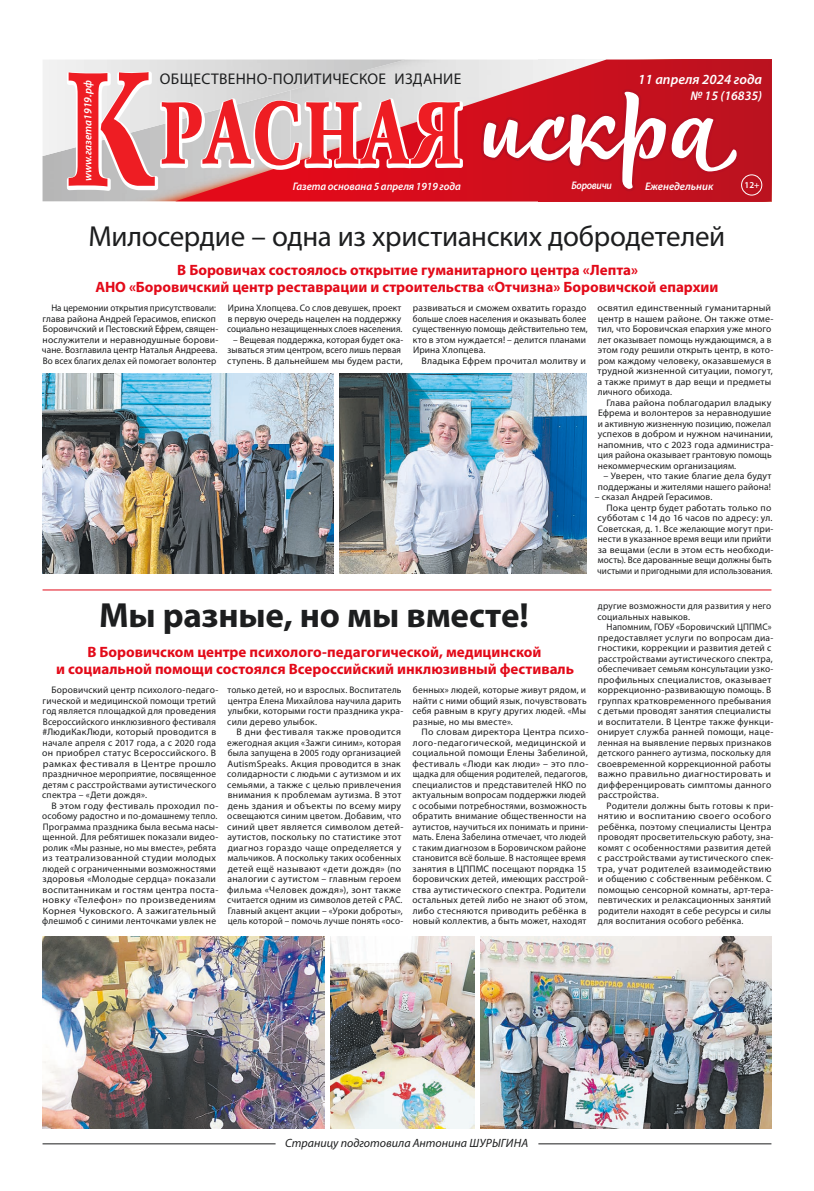
<style>
.page{position:relative;width:814px;height:1191px;background:#fff}
.page>*{position:absolute;margin:0;border:0;box-sizing:border-box;transform-origin:0 0}
.t1{font:700 35px "Myriad Pro";letter-spacing:-.005em;color:#1d1e1f}
.t2{font:29px "Myriad Pro";letter-spacing:-.01em;color:#1d1e1f}
.t3{font:15.5px "Myriad Pro";letter-spacing:.02em;color:#1d1e1f}
.t4{font:700 15px/17px "Myriad Pro";color:#e30a19;text-align:center}
.t5{font:italic 600 14px "Myriad Pro";color:#fff}
.t6{font:italic 600 13px "Myriad Pro";color:#fff}
.t7{font:italic 12px "Myriad Pro";color:#1d1e1f}
.t8{font:italic 600 11px "Myriad Pro";letter-spacing:-.005em;color:#fff}
.t9{font:italic 600 11px "Myriad Pro";letter-spacing:-.03em;color:#fff;scale:.9 1}
.t10{font:9.5px/10.5px "Myriad Pro";letter-spacing:.02em;color:#1d1e1f}
.t11{font:9.5px/10.5px "Myriad Pro";letter-spacing:.02em;color:#1d1e1f;scale:1.04 1}
.t12{font:9.5px/10.5px "Myriad Pro";letter-spacing:.02em;color:#1d1e1f;scale:1.05 1}
.t13{font:9.5px/10.5px "Myriad Pro";letter-spacing:.02em;color:#1d1e1f;scale:.96 1}
.t14{font:600 9px "Myriad Pro";color:#fff}
</style>
<div class="page">
<img style="left:43px;top:156px;width:132px;height:45px">
<svg style="left:175px;top:60px;width:596px;height:141px;background:#cf4a53"></svg>
<svg style="left:481px;top:89px;width:258px;height:102px"></svg>
<svg style="left:67px;top:71px;width:396px;height:120px;background:#e48f93"></svg>
<div style="left:741px;top:174px;width:21px;height:21px;border:1px solid #fff;border-radius:50%"></div>
<hr style="left:43px;top:1143px;width:232px;height:1px;background:#1d1e1f">
<hr style="left:538px;top:1143px;width:233px;height:1px;background:#1d1e1f">
<hr style="left:43px;top:589px;width:728px;height:1px;background:#e30a19">
<img style="left:43px;top:373px;width:291px;height:201px">
<img style="left:339px;top:373px;width:247px;height:201px">
<img style="left:43px;top:936px;width:281px;height:192px">
<img style="left:330px;top:936px;width:144px;height:192px">
<img style="left:481px;top:936px;width:290px;height:192px">
<p class="t8" style="left:81px;top:181px;width:102px;rotate:-90deg">www.газета1919.рф</p>
<h3 class="t3" style="left:160px;top:69px;width:303px">ОБЩЕСТВЕННО-ПОЛИТИЧЕСКОЕ ИЗДАНИЕ</h3>
<p class="t8" style="left:293px;top:179px;width:169px">Газета основана 5 апреля 1919 года</p>
<h3 class="t5" style="left:638px;top:70px;width:125px">11 апреля 2024 года</h3>
<h3 class="t6" style="left:690px;top:87px;width:73px">№ 15 (16835)</h3>
<p class="t9" style="left:571px;top:178px;width:46px">Боровичи</p>
<p class="t8" style="left:645px;top:179px;width:70px">Еженедельник</p>
<p class="t14" style="left:744px;top:179px;width:17px">12+</p>
<h2 class="t2" style="left:89px;top:218px;width:638px">Милосердие – одна из христианских добродетелей</h2>
<h3 class="t4" style="left:95px;top:261px;width:624px">В Боровичах состоялось открытие гуманитарного центра «Лепта»<br>АНО «Боровичский центр реставрации и строительства «Отчизна» Боровичской епархии</h3>
<p class="t10" style="left:227px;top:302px;width:177px;text-align:justify">Ирина Хлопцева. Со слов девушек, проект в первую очередь нацелен на поддержку социально незащищенных слоев населения.</p>
<p class="t10" style="left:227px;top:334px;width:177px;text-indent:6px">– Вещевая поддержка, которая будет ока&shy;зываться этим центром, всего лишь первая ступень. В дальнейшем мы будем расти,</p>
<p class="t12" style="left:597px;top:302px;width:169px">освятил единственный гуманитарный центр в нашем районе. Он также отме&shy;тил, что Боровичская епархия уже много лет оказывает помощь нуждающимся, а в этом году решили открыть центр, в кото&shy;ром каждому человеку, оказавшемуся в трудной жизненной ситуации, помогут, а также примут в дар вещи и предметы личного обихода.</p>
<p class="t11" style="left:598px;top:397px;width:170px;text-indent:9px">Глава района поблагодарил владыку Ефрема и волонтеров за неравнодушие и активную жизненную позицию, пожелал успехов в добром и нужном начинании, напомнив, что с 2023 года администра&shy;ция района оказывает грантовую помощь некоммерческим организациям.</p>
<p class="t10" style="left:598px;top:470px;width:175px;text-align:center">– Уверен, что такие благие дела будут поддержаны и жителями нашего района!</p>
<p class="t10" style="left:595px;top:491px;width:119px">– сказал Андрей Герасимов.</p>
<p class="t10" style="left:606px;top:502px;width:166px">Пока центр будет работать только по</p>
<p class="t10" style="left:597px;top:512px;width:177px">субботам с 14 до 16 часов по адресу: ул.</p>
<p class="t10" style="left:597px;top:523px;width:177px">Советская, д. 1. Все желающие могут при-</p>
<p class="t10" style="left:598px;top:533px;width:175px">нести в указанное время вещи или прийти</p>
<p class="t11" style="left:597px;top:544px;width:171px">за вещами (если в этом есть необходи-</p>
<p class="t10" style="left:598px;top:554px;width:175px">мость). Все дарованные вещи должны быть</p>
<p class="t13" style="left:597px;top:565px;width:184px">чистыми и пригодными для использования.</p>
<p class="t13" style="left:42px;top:302px;width:185px;text-indent:9px">На церемонии открытия присутствовали: глава района Андрей Герасимов, епископ Боровичский и Пестовский Ефрем, священ&shy;нослужители и неравнодушные борови&shy;чане. Возглавила центр Наталья Андреева.<br>Во всех благих делах ей помогает волонтер</p>
<p class="t10" style="left:412px;top:302px;width:177px">развиваться и сможем охватить гораздо больше слоев населения и оказывать более существенную помощь действительно тем, кто в этом нуждается! – делится планами Ирина Хлопцева.</p>
<p class="t12" style="left:421px;top:355px;width:158px">Владыка Ефрем прочитал молитву и</p>
<h1 class="t1" style="left:99px;top:592px;width:431px">Мы разные, но мы вместе!</h1>
<h3 class="t4" style="left:56px;top:642px;width:519px">В Боровичском центре психолого-педагогической, медицинской<br>и социальной помощи состоялся Всероссийский инклюзивный фестиваль</h3>
<p class="t10" style="left:227px;top:684px;width:177px">только детей, но и взрослых. Воспитатель центра Елена Михайлова научила дарить улыбки, которыми гости праздника укра&shy;сили дерево улыбок.</p>
<p class="t12" style="left:227px;top:726px;width:169px;text-indent:9px">В дни фестиваля также проводится ежегодная акция «Зажги синим», которая была запущена в 2005 году организацией AutismSpeaks. Акция проводится в знак солидарности с людьми с аутизмом и их семьями, а также с целью привлечения внимания к проблемам аутизма. В этот день здания и объекты по всему миру освещаются синим цветом. Добавим, что синий цвет является символом детей&shy;аутистов, поскольку по статистике этот диагноз гораздо чаще определяется у мальчиков. А поскольку таких особенных детей ещё называют «дети дождя» (по аналогии с аутистом – главным героем фильма «Человек дождя»), зонт также считается одним из символов детей с РАС.<br>Главный акцент акции – «Уроки доброты», цель которой – помочь лучше понять «осо-</p>
<p class="t10" style="left:412px;top:684px;width:176px;text-align:justify">бенных» людей, которые живут рядом, и найти с ними общий язык, почувствовать себя равным в кругу других людей. «Мы разные, но мы вместе».</p>
<p class="t11" style="left:412px;top:726px;width:171px;text-indent:9px">По словам директора Центра психо&shy;лого-педагогической, медицинской и социальной помощи Елены Забелиной, фестиваль «Люди как люди» – это пло&shy;щадка для общения родителей, педагогов, специалистов и представителей НКО по актуальным вопросам поддержки людей с особыми потребностями, возможность обратить внимание общественности на аутистов, научиться их понимать и прини&shy;мать. Елена Забелина отмечает, что людей с таким диагнозом в Боровичском районе становится всё больше. В настоящее время занятия в ЦППМС посещают порядка 15 боровичских детей, имеющих расстрой&shy;ства аутистического спектра. Родители остальных детей либо не знают об этом, либо стесняются приводить ребёнка в новый коллектив, а быть может, находят</p>
<p class="t10" style="left:42px;top:684px;width:177px;text-indent:9px">Боровичский центр психолого-педаго&shy;гической и медицинской помощи третий год является площадкой для проведения Всероссийского инклюзивного фестиваля #ЛюдиКакЛюди, который проводится в начале апреля с 2017 года, а с 2020 года он приобрел статус Всероссийского. В рамках фестиваля в Центре прошло праздничное мероприятие, посвященное детям с расстройствами аутистического спектра – «Дети дождя».</p>
<p class="t11" style="left:42px;top:800px;width:171px;text-indent:9px">В этом году фестиваль проходил по&shy;особому радостно и по-домашнему тепло.<br>Программа праздника была весьма насы&shy;щенной. Для ребятишек показали видео&shy;ролик «Мы разные, но мы вместе», ребята из театрализованной студии молодых людей с ограниченными возможностями здоровья «Молодые сердца» показали воспитанникам и гостям центра поста&shy;новку «Телефон» по произведениям Корнея Чуковского. А зажигательный флешмоб с синими ленточками увлек не</p>
<p class="t10" style="left:597px;top:600px;width:175px">другие возможности для развития у него социальных навыков.</p>
<p class="t10" style="left:597px;top:621px;width:178px;text-indent:9px">Напомним, ГОБУ «Боровичский ЦППМС» предоставляет услуги по вопросам диа&shy;гностики, коррекции и развития детей с расстройствами аутистического спектра, обеспечивает семьям консультации узко&shy;профильных специалистов, оказывает коррекционно-развивающую помощь. В группах кратковременного пребывания с детьми проводят занятия специалисты и воспитатели. В Центре также функци&shy;онирует служба ранней помощи, наце&shy;ленная на выявление первых признаков детского раннего аутизма, поскольку для своевременной коррекционной работы важно правильно диагностировать и дифференцировать симптомы данного расстройства.</p>
<p class="t10" style="left:597px;top:800px;width:177px;text-indent:9px">Родители должны быть готовы к при&shy;нятию и воспитанию своего особого ребёнка, поэтому специалисты Центра проводят просветительскую работу, зна&shy;комят с особенностями развития детей с расстройствами аутистического спек&shy;тра, учат родителей взаимодействию и общению с собственным ребёнком. С помощью сенсорной комнаты, арт-тера&shy;певтических и релаксационных занятий родители находят в себе ресурсы и силы для воспитания особого ребёнка.</p>
<p class="t7" style="left:285px;top:1136px;width:244px">Страницу подготовила Антонина ШУРЫГИНА</p>
</div>
